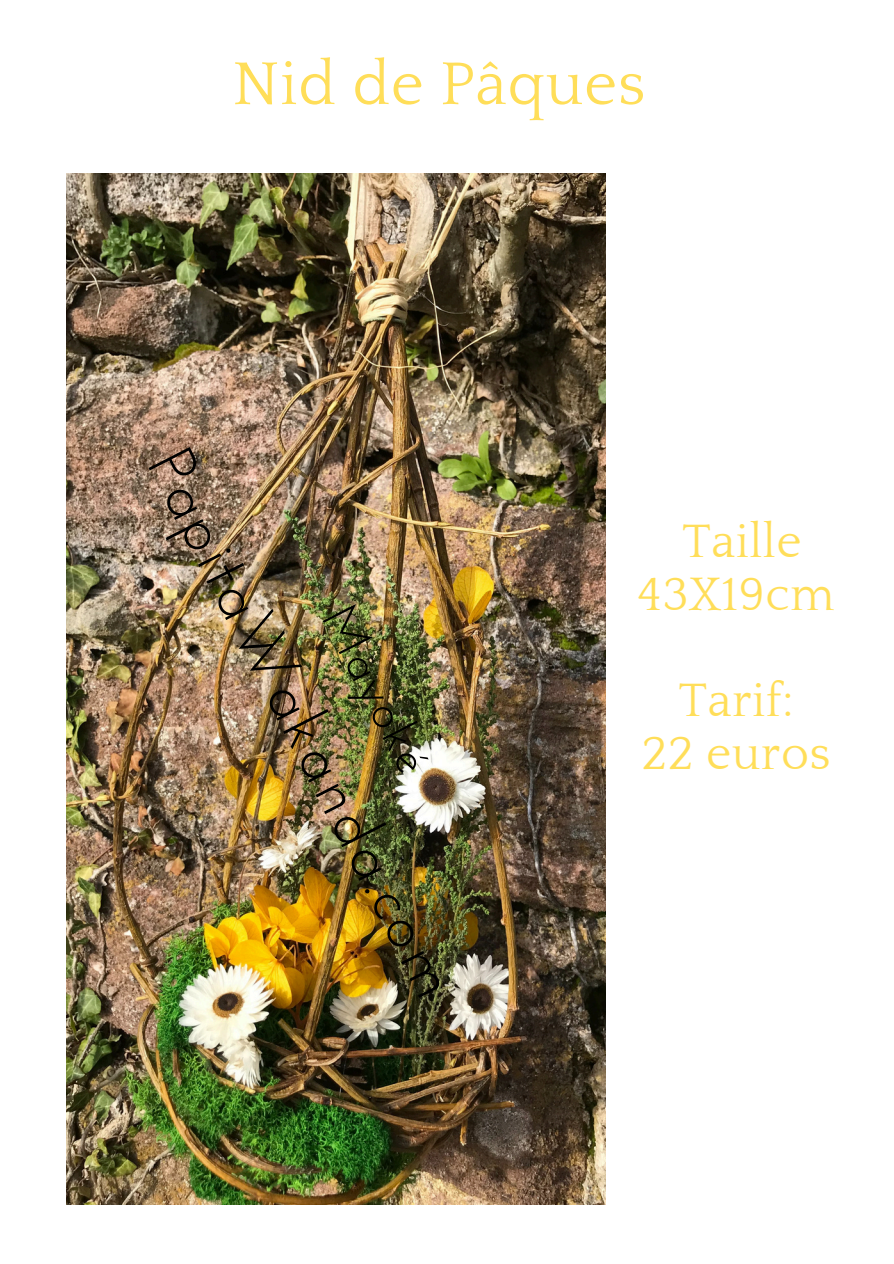
<style>
.page{position:relative;width:894px;height:1264px;background:#fff}
.page>*{position:absolute;margin:0;border:0;box-sizing:border-box;transform-origin:0 0}
.t1{font:66px "Josefin Sans";color:#000}
.t2{font:63px "Quattrocento";letter-spacing:.01em;color:#ffde59}
.t3{font:51px "Josefin Sans";color:#000}
.t4{font:48px/52.8px "Quattrocento";letter-spacing:.01em;color:#ffde59;text-align:center}
</style>
<div class="page">
<img style="left:66px;top:173px;width:539px;height:1031px">
<p class="t2" style="left:232px;top:50px;width:414px">Nid de Pâques</p>
<p class="t1" style="left:191px;top:441px;width:607px;rotate:63deg">PapitaWakanda.com</p>
<p class="t3" style="left:354px;top:599px;width:183px;rotate:63deg">Mayoké</p>
<h1 class="t4" style="left:637px;top:516px;width:198px">Taille<br>43X19cm</h1>
<p class="t4" style="left:678px;top:675px;width:116px">Tarif:</p>
<p class="t4" style="left:641px;top:728px;width:190px">22 euros</p>
</div>
